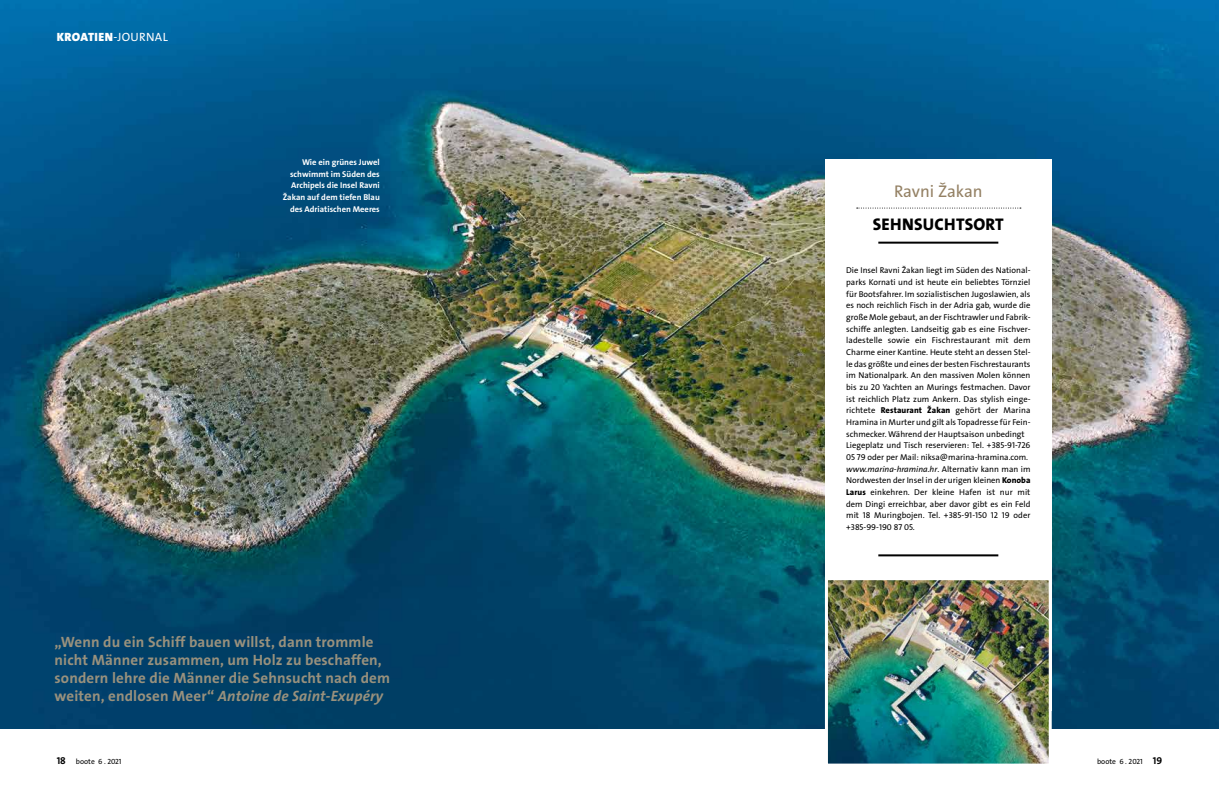
<style>
.page{position:relative;width:1219px;height:794px;background:#fff}
.page>*{position:absolute;margin:0;border:0;box-sizing:border-box;transform-origin:0 0}
.t1{font:17px "The Sans LP5 Plain";letter-spacing:-.005em;color:#948164}
.t2{font:16.9px "The Sans LP8 Ex Bld";letter-spacing:.015em;color:#000}
.t3{font:15px/18px "The Sans LP7 Bld";letter-spacing:.01em;color:#99917d}
.t4{font:15px "The Sans LP7 Bld IT";letter-spacing:.01em;color:#99917d}
.t5{font:900 12px "The Sans LP9";letter-spacing:.03em;color:#fff}
.t6{font:8.5px/11.7px "The Sans LP5 Plain";color:#000}
.t7{font:8.5px/11.7px "The Sans LP7 Bld";color:#fff;text-align:right}
.t8{font:8.5px "The Sans LP5 Plain IT";color:#000}
.t9{font:7.5px "The Sans LP5 Plain";color:#000}
.s1{font-family:"The Sans LP5 Plain";font-weight:400}
.s2{font-family:"The Sans LP7 Bld"}
.s3{font-family:"The Sans LP7 Bld";font-size:10px}
.s4{font-family:"The Sans LP8 Ex Bld"}
.s5{font-family:"The Sans LP5 Plain"}
</style>
<div class="page">
<img style="left:0;top:0;width:1219px;height:728px">
<div style="left:825px;top:159px;width:227px;height:551px;background:#fff"></div>
<svg style="left:857px;top:208px;width:164px;height:1px"></svg>
<hr style="left:878px;top:242px;width:120px;height:2px;background:#000">
<hr style="left:878px;top:554px;width:120px;height:2px;background:#000">
<img style="left:829px;top:581px;width:219px;height:181px">
<div style="left:825px;top:577px;width:227px;height:189px;border:3px solid #fff"></div>
<h3 class="t5" style="left:57px;top:29px;width:113px">KROATIEN<span class="s1">-JOURNAL</span></h3>
<p class="t7" style="left:283px;top:156px;width:99px">Wie ein grünes Juwel schwimmt im Süden des<br>Archipels die Insel Ravni<br>Žakan auf dem tiefen Blau des Adriatischen Meeres</p>
<h3 class="t3" style="left:55px;top:632px;width:337px">„Wenn du ein Schiff bauen willst, dann trommle nicht Männer zusammen, um Holz zu beschaffen, sondern lehre die Männer die Sehnsucht nach dem</h3>
<h3 class="t4" style="left:55px;top:686px;width:330px"><span class="s2">weiten, endlosen Meer“</span> Antoine de Saint-Exupéry</h3>
<p class="t9" style="left:57px;top:756px;width:66px"><span class="s3">18</span> boote 6 . 2021</p>
<h1 class="t1" style="left:894px;top:180px;width:90px">Ravni Žakan</h1>
<h2 class="t2" style="left:873px;top:213px;width:132px">SEHNSUCHTSORT</h2>
<p class="t6" style="left:846px;top:265px;width:186px">Die Insel Ravni Žakan liegt im Süden des National&shy;parks Kornati und ist heute ein beliebtes Törnziel für Bootsfahrer. Im sozialistischen Jugoslawien, als es noch reichlich Fisch in der Adria gab, wurde die große Mole gebaut, an der Fischtrawler und Fabrik&shy;schiffe anlegten. Landseitig gab es eine Fischver&shy;ladestelle sowie ein Fischrestaurant mit dem Charme einer Kantine. Heute steht an dessen Stel&shy;le das größte und eines der besten Fischrestaurants im Nationalpark. An den massiven Molen können bis zu 20 Yachten an Murings festmachen. Davor ist reichlich Platz zum Ankern. Das stylish einge&shy;richtete <span class="s4">Restaurant Žakan</span> gehört der Marina Hramina in Murter und gilt als Topadresse für Fein&shy;schmecker. Während der Hauptsaison unbedingt Liegeplatz und Tisch reservieren: Tel. +385-91-726<br>05 79 oder per Mail: niksa@marina-hramina.com.</p>
<p class="t8" style="left:846px;top:463px;width:186px">www.marina-hramina.hr<span class="s5">. Alternativ kann man im</span></p>
<p class="t6" style="left:846px;top:475px;width:186px;text-align:justify">Nordwesten der Insel in der urigen kleinen <span class="s4">Konoba Larus</span> einkehren. Der kleine Hafen ist nur mit dem Dingi erreichbar, aber davor gibt es ein Feld mit 18 Muringbojen. Tel. +385-91-150 12 19 oder +385-99-190 87 05.</p>
<p class="t9" style="left:1097px;top:756px;width:67px">boote 6 . 2021 <span class="s3">19</span></p>
</div>
